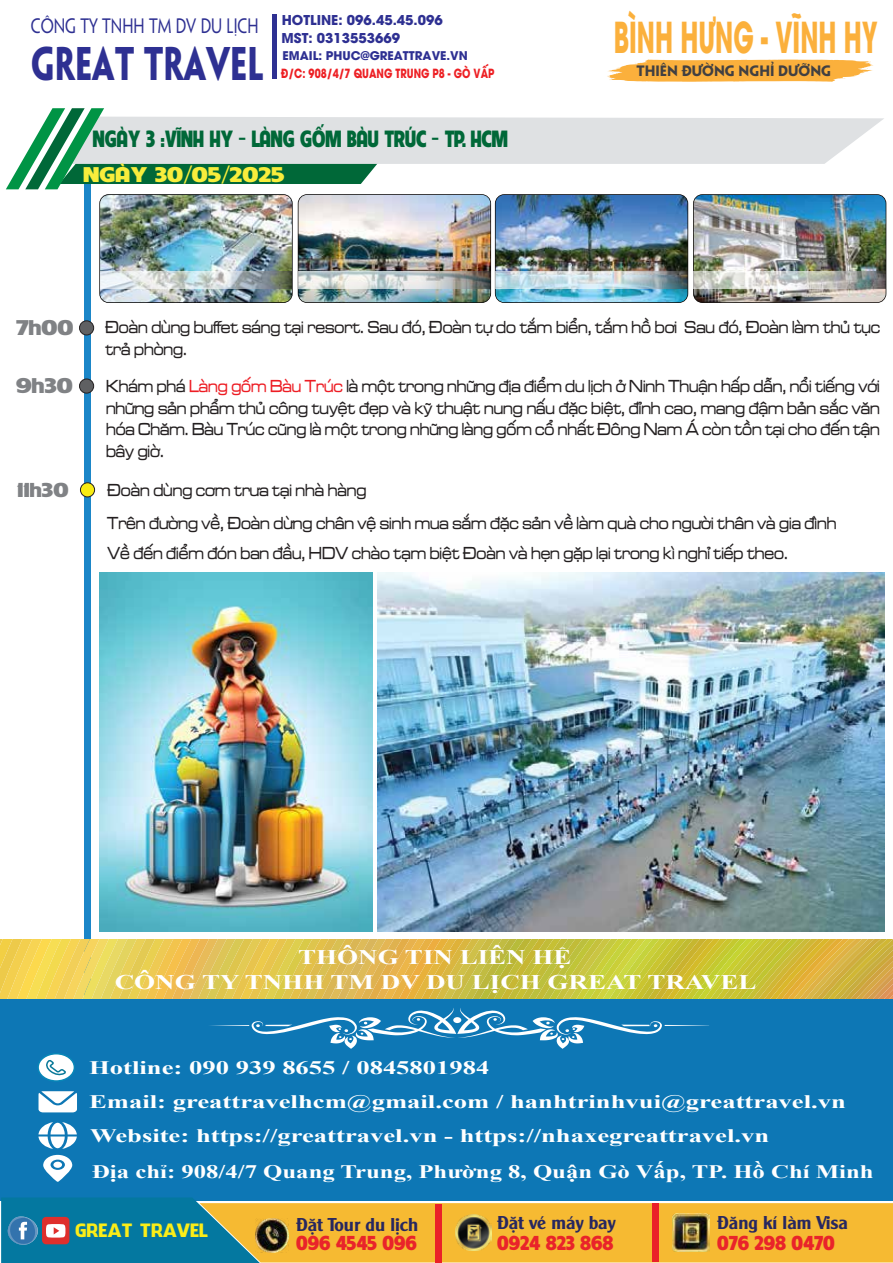
<style>
.page{position:relative;width:893px;height:1263px;background:#fff}
.page>*{position:absolute;margin:0;border:0;box-sizing:border-box;transform-origin:0 0}
.t1{font:700 42.3px "UTM Avo";color:#fbb03c;scale:.57 1}
.t2{font:700 42.3px "UTM Penumbra";color:#2e3092;scale:.75 1}
.t3{font:21px "UTM American Sans";color:#006838;scale:.89 1}
.t4{font:700 20.7px/24.9px "Times New Roman";color:#fff;text-align:center;scale:1.3 1}
.t5{font:700 19.05px/33.8px "Times New Roman";color:#fff;scale:1.4 1}
.t6{font:700 19.05px "Times New Roman";color:#fff;scale:1.3 1}
.t7{font:19.05px "UTM American Sans";color:#f8ed3c;scale:1.32 1}
.t8{font:19.05px "UTM American Sans";color:#808285;scale:1.32 1}
.t9{font:18.75px "UTM Penumbra";color:#2e3092;scale:.8 1}
.t10{font:18px/21.6px "UTM Mobifone KT";color:#231f20;scale:.8 1}
.t11{font:18px "UTM Alexander";color:#272760}
.t12{font:18px "UTM American Sans";color:#e9242a}
.t13{font:18px "UTM Facebook";color:#fbed18}
.t14{font:18px "UTM American Sans";color:#808285;scale:1.32 1}
.t15{font:700 13.5px/18px "UTM Avo";color:#2e3092}
.t16{font:700 13.5px "UTM Penumbra";color:#414042}
.t17{font:700 12.6px "UTM Avo";color:#ed2024;scale:.78 1}
.t18{font:700 11.85px "UTM Avo";color:#2e3092}
.s1{color:#ed1d24}
</style>
<div class="page">
<svg style="left:6px;top:108px;width:878px;height:81px"></svg>
<hr style="left:273px;top:14px;width:4px;height:65px;background:#2e3092">
<div style="left:84px;top:184px;width:7px;height:1015px;background:#1b86c8"></div>
<div style="left:80px;top:321px;width:14px;height:14px;background:#5f6062;border-radius:50%"></div>
<div style="left:79px;top:321px;width:15px;height:14px;border:1px solid #231f20;border-radius:50%"></div>
<div style="left:80px;top:379px;width:14px;height:14px;background:#5f6062;border-radius:50%"></div>
<div style="left:79px;top:379px;width:15px;height:14px;border:1px solid #231f20;border-radius:50%"></div>
<div style="left:80px;top:483px;width:15px;height:14px;background:#f7ec13;border-radius:50%"></div>
<div style="left:80px;top:483px;width:15px;height:14px;border:1px solid #231f20;border-radius:50%"></div>
<div style="left:298px;top:194px;width:193px;height:109px;border:2px solid #0d0a08;border-radius:9px"></div>
<div style="left:495px;top:194px;width:193px;height:109px;border:2px solid #0d0a08;border-radius:9px"></div>
<div style="left:693px;top:194px;width:193px;height:109px;border:2px solid #120d0a;border-radius:9px"></div>
<div style="left:99px;top:194px;width:194px;height:109px;border:2px solid #040303;border-radius:9px"></div>
<img style="left:100px;top:195px;width:192px;height:107px">
<img style="left:298px;top:195px;width:192px;height:107px">
<img style="left:496px;top:195px;width:191px;height:107px">
<img style="left:694px;top:195px;width:192px;height:107px">
<svg style="left:100px;top:271px;width:192px;height:17px;background:#bec6c5"></svg>
<svg style="left:298px;top:271px;width:192px;height:17px;background:#bfc4c2"></svg>
<svg style="left:496px;top:271px;width:192px;height:17px;background:#b7c9d0"></svg>
<svg style="left:694px;top:271px;width:192px;height:17px;background:#bec1bc"></svg>
<div style="left:0;top:999px;width:893px;height:201px;background:#0d77b5"></div>
<svg style="left:133px;top:939px;width:760px;height:59px;background:#d6bf46"></svg>
<svg style="left:39px;top:1091px;width:38px;height:21px"></svg>
<svg style="left:43px;top:1155px;width:29px;height:27px"></svg>
<svg style="left:38px;top:1122px;width:39px;height:27px"></svg>
<svg style="left:38px;top:1054px;width:36px;height:27px"></svg>
<div style="left:37px;top:1053px;width:38px;height:29px;border:2px solid #0787b8;border-radius:50%"></div>
<svg style="left:43px;top:1058px;width:24px;height:18px"></svg>
<svg style="left:210px;top:1008px;width:499px;height:41px"></svg>
<svg style="left:0;top:1197px;width:893px;height:66px;background:#aca75d"></svg>
<img style="left:256px;top:1219px;width:33px;height:33px">
<img style="left:455px;top:1215px;width:37px;height:36px">
<img style="left:672px;top:1213px;width:38px;height:38px">
<svg style="left:607px;top:60px;width:266px;height:22px;background:#fbba57"></svg>
<img style="left:377px;top:572px;width:507px;height:360px">
<img style="left:100px;top:573px;width:272px;height:359px">
<div style="left:435px;top:1203px;width:7px;height:59px;background:#ea2128"></div>
<div style="left:653px;top:1203px;width:6px;height:59px;background:#ea2128"></div>
<p class="t9" style="left:31px;top:12px;width:286px">CÔNG TY TNHH TM DV DU LỊCH</p>
<p class="t15" style="left:282px;top:9px;width:163px">HOTLINE: 096.45.45.096<br>MST: 0313553669</p>
<p class="t18" style="left:283px;top:46px;width:187px">EMAIL: PHUC@GREATTRAVE.VN</p>
<p class="t17" style="left:281px;top:63px;width:275px">Đ/C: 908/4/7 QUANG TRUNG P8 - GÒ VẤP</p>
<h1 class="t2" style="left:31px;top:29px;width:311px">GREAT TRAVEL</h1>
<p class="t3" style="left:93px;top:122px;width:468px">NGÀY 3 :VĨNH HY - LÀNG GỐM BÀU TRÚC - TP. HCM</p>
<p class="t7" style="left:84px;top:159px;width:154px">NGÀY 30/05/2025</p>
<h1 class="t1" style="left:614px;top:2px;width:464px">BÌNH HƯNG - VĨNH HY</h1>
<p class="t16" style="left:636px;top:60px;width:196px">THIÊN ĐƯỜNG NGHỈ DƯỠNG</p>
<p class="t8" style="left:16px;top:312px;width:45px">7h00</p>
<p class="t10" style="left:105px;top:315px;width:970px">Đoàn dùng buffet sáng tại resort. Sau đó, Đoàn tự do tắm biển, tắm hồ bơi Sau đó, Đoàn làm thủ tục trả phòng.</p>
<p class="t8" style="left:16px;top:371px;width:45px">9h30</p>
<p class="t10" style="left:106px;top:374px;width:969px;text-align:justify">Khám phá <span class="s1">Làng gốm Bàu Trúc</span> là một trong những địa điểm du lịch ở Ninh Thuận hấp dẫn, nổi tiếng với những sản phẩm thủ công tuyệt đẹp và kỹ thuật nung nấu đặc biệt, đỉnh cao, mang đậm bản sắc văn hóa Chăm. Bàu Trúc cũng là một trong những làng gốm cổ nhất Đông Nam Á còn tồn tại cho đến tận bây giờ.</p>
<p class="t14" style="left:18px;top:476px;width:40px">11h30</p>
<p class="t10" style="left:107px;top:472px;width:913px;line-height:32.8px">Đoàn dùng cơm trưa tại nhà hàng<br>Trên đường về, Đoàn dừng chân vệ sinh mua sắm đặc sản về làm quà cho người thân và gia đình</p>
<p class="t10" style="left:108px;top:540px;width:852px">Về đến điểm đón ban đầu, HDV chào tạm biệt Đoàn và hẹn gặp lại trong kì nghỉ tiếp theo.</p>
<p class="t4" style="left:115px;top:944px;width:495px">THÔNG TIN LIÊN HỆ<br>CÔNG TY TNHH TM DV DU LỊCH GREAT TRAVEL</p>
<p class="t5" style="left:89px;top:1051px;width:542px">Hotline: 090 939 8655 / 0845801984<br>Email: greattravelhcm@gmail.com / hanhtrinhvui@greattravel.vn<br>Website: https://greattravel.vn - https://nhaxegreattravel.vn</p>
<p class="t6" style="left:92px;top:1158px;width:603px">Địa chỉ: 908/4/7 Quang Trung, Phường 8, Quận Gò Vấp, TP. Hồ Chí Minh</p>
<p class="t13" style="left:75px;top:1215px;width:135px">GREAT TRAVEL</p>
<p class="t11" style="left:296px;top:1210px;width:123px">Đặt Tour du lịch</p>
<p class="t11" style="left:497px;top:1208px;width:120px">Đặt vé máy bay</p>
<p class="t11" style="left:718px;top:1208px;width:132px">Đăng kí làm Visa</p>
<p class="t12" style="left:718px;top:1228px;width:119px">076 298 0470</p>
<p class="t12" style="left:296px;top:1228px;width:122px">096 4545 096</p>
<p class="t12" style="left:497px;top:1228px;width:118px">0924 823 868</p>
</div>
